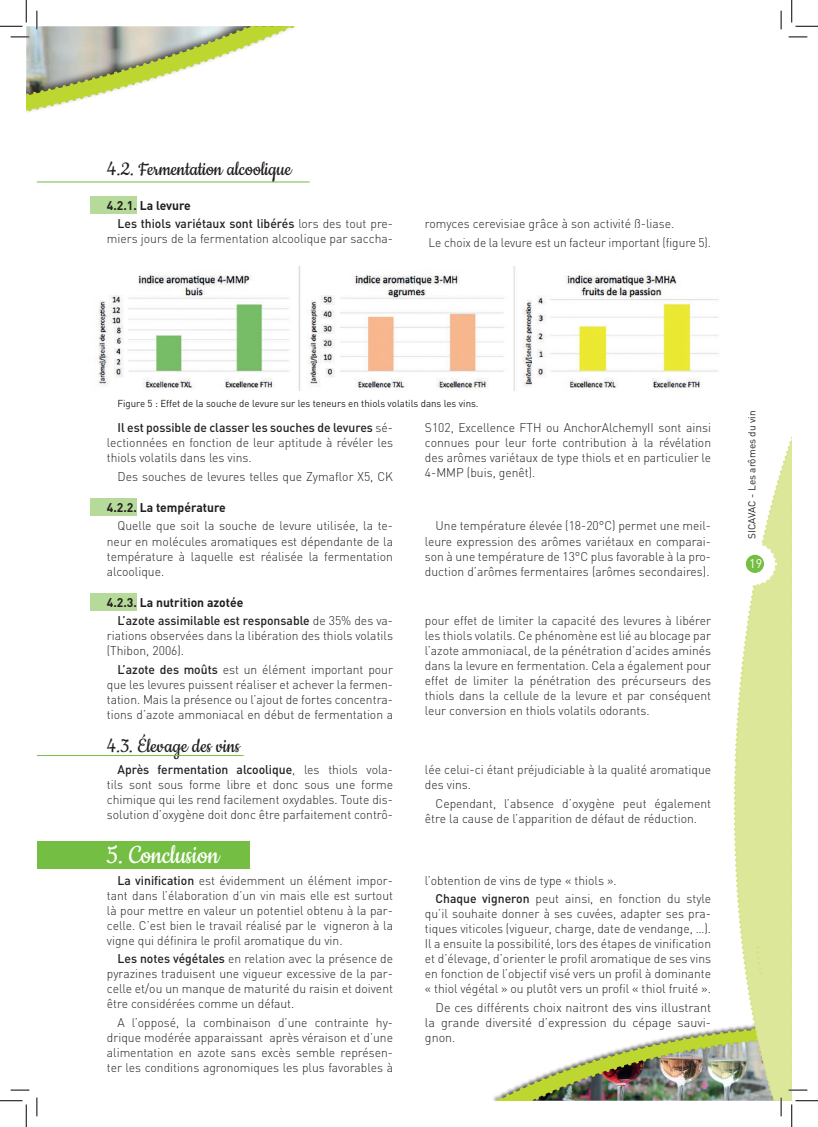
<style>
.page{position:relative;width:818px;height:1127px;background:#fff}
.page>*{position:absolute;margin:0;border:0;box-sizing:border-box;transform-origin:0 0}
.t1{font:30px "Cookie";color:#fff}
.t2{font:22.5px "Cookie";color:#231f20}
.t3{font:300 12.5px/15px "DIN";color:#231f20;text-align:justify}
.t4{font:500 12.5px/18.5px "DIN";color:#231f20}
.t5{font:700 12.5px "DIN";color:#231f20}
.t6{font:12.5px "DIN";color:#fff}
.t7{font:10px "DIN";color:#231f20}
.s1{font-weight:700}
.s2{font-weight:300}
.s3{font-weight:500}
</style>
<div class="page">
<div style="left:90px;top:196px;width:46px;height:18px;background:#b6da99"></div>
<div style="left:90px;top:498px;width:46px;height:18px;background:#b6da99"></div>
<div style="left:90px;top:592px;width:46px;height:18px;background:#b6da99"></div>
<div style="left:37px;top:841px;width:212px;height:27px;background:#74bf43"></div>
<img style="left:98px;top:266px;width:621px;height:124px">
<hr style="left:37px;top:182px;width:273px;height:1px;background:#74bf43">
<hr style="left:37px;top:755px;width:207px;height:1px;background:#74bf43">
<svg style="left:788px;top:36px;width:19px;height:2px"></svg>
<svg style="left:11px;top:1089px;width:18px;height:1px"></svg>
<svg style="left:36px;top:1097px;width:2px;height:18px"></svg>
<svg style="left:780px;top:11px;width:2px;height:18px"></svg>
<svg style="left:0;top:0;width:293px;height:112px"></svg>
<svg style="left:0;top:1100px;width:27px;height:26px"></svg>
<svg style="left:791px;top:0;width:27px;height:27px"></svg>
<svg style="left:495px;top:436px;width:323px;height:690px"></svg>
<h2 class="t2" style="left:107px;top:157px;width:186px">4.2. Fermentation alcoolique</h2>
<p class="t4" style="left:117px;top:196px;width:277px;text-indent:-11px"><span class="s1">4.2.1. La levure<br></span>Les thiols variétaux sont libérés <span class="s2">lors des tout pre-</span></p>
<p class="t3" style="left:107px;top:231px;width:288px">miers jours de la fermentation alcoolique par saccha-</p>
<p class="t3" style="left:425px;top:214px;width:288px;line-height:18.5px">romyces cerevisiae grâce à son activité ß-liase.<br>Le choix de la levure est un facteur important (figure 5).</p>
<p class="t7" style="left:117px;top:396px;width:362px">Figure 5 : Effet de la souche de levure sur les teneurs en thiols volatils dans les vins.</p>
<p class="t3" style="left:107px;top:420px;width:288px;text-indent:11px"><span class="s3">Il est possible de classer les souches de levures</span> sé&shy;lectionnées en fonction de leur aptitude à révéler les thiols volatils dans les vins.</p>
<p class="t3" style="left:117px;top:468px;width:277px">Des souches de levures telles que Zymaflor X5, CK</p>
<p class="t3" style="left:425px;top:420px;width:288px">S102, Excellence FTH ou AnchorAlchemyII sont ainsi connues pour leur forte contribution à la révélation des arômes variétaux de type thiols et en particulier le 4-MMP (buis, genêt).</p>
<p class="t5" style="left:107px;top:499px;width:120px">4.2.2. La température</p>
<p class="t3" style="left:107px;top:518px;width:288px;text-indent:11px">Quelle que soit la souche de levure utilisée, la te&shy;neur en molécules aromatiques est dépendante de la température à laquelle est réalisée la fermentation alcoolique.</p>
<p class="t3" style="left:425px;top:518px;width:288px;text-indent:11px">Une température élevée (18-20°C) permet une meil&shy;leure expression des arômes variétaux en comparai&shy;son à une température de 13°C plus favorable à la pro&shy;duction d’arômes fermentaires (arômes secondaires).</p>
<p class="t4" style="left:117px;top:592px;width:277px;text-indent:-11px"><span class="s1">4.2.3. La nutrition azotée<br></span>L’azote assimilable est responsable <span class="s2">de 35% des va-</span></p>
<p class="t3" style="left:107px;top:628px;width:288px">riations observées dans la libération des thiols volatils (Thibon, 2006).</p>
<p class="t3" style="left:107px;top:661px;width:288px;text-indent:11px"><span class="s3">L’azote des moûts</span> est un élément important pour que les levures puissent réaliser et achever la fermen&shy;tation. Mais la présence ou l’ajout de fortes concentra&shy;tions d’azote ammoniacal en début de fermentation a</p>
<p class="t3" style="left:425px;top:613px;width:288px">pour effet de limiter la capacité des levures à libérer les thiols volatils. Ce phénomène est lié au blocage par l’azote ammoniacal, de la pénétration d’acides aminés dans la levure en fermentation. Cela a également pour effet de limiter la pénétration des précurseurs des thiols dans la cellule de la levure et par conséquent leur conversion en thiols volatils odorants.</p>
<h2 class="t2" style="left:107px;top:734px;width:135px">4.3. Élevage des vins</h2>
<p class="t3" style="left:107px;top:762px;width:288px;text-indent:11px"><span class="s3">Après fermentation alcoolique</span>, les thiols vola&shy;tils sont sous forme libre et donc sous une forme chimique qui les rend facilement oxydables. Toute dis&shy;solution d’oxygène doit donc être parfaitement contrô-</p>
<p class="t3" style="left:425px;top:762px;width:288px">lée celui-ci étant préjudiciable à la qualité aromatique des vins.</p>
<p class="t3" style="left:425px;top:795px;width:288px;text-indent:11px">Cependant, l’absence d’oxygène peut également être la cause de l’apparition de défaut de réduction.</p>
<h1 class="t1" style="left:107px;top:838px;width:114px">5. Conclusion</h1>
<p class="t3" style="left:107px;top:872px;width:288px;text-indent:11px"><span class="s3">La vinification</span> est évidemment un élément impor&shy;tant dans l’élaboration d’un vin mais elle est surtout là pour mettre en valeur un potentiel obtenu à la par&shy;celle. C’est bien le travail réalisé par le vigneron à la vigne qui définira le profil aromatique du vin.</p>
<p class="t3" style="left:107px;top:950px;width:288px;text-indent:11px"><span class="s3">Les notes végétales</span> en relation avec la présence de pyrazines traduisent une vigueur excessive de la par&shy;celle et/ou un manque de maturité du raisin et doivent être considérées comme un défaut.</p>
<p class="t3" style="left:107px;top:1014px;width:288px;text-indent:11px">A l’opposé, la combinaison d’une contrainte hy&shy;drique modérée apparaissant après véraison et d’une alimentation en azote sans excès semble représen&shy;ter les conditions agronomiques les plus favorables à</p>
<p class="t3" style="left:436px;top:870px;width:277px;line-height:18.5px;text-indent:-11px">l’obtention de vins de type « thiols ».<br><span class="s3">Chaque vigneron</span> peut ainsi, en fonction du style</p>
<p class="t3" style="left:425px;top:905px;width:288px">qu’il souhaite donner à ses cuvées, adapter ses pra&shy;tiques viticoles (vigueur, charge, date de vendange, …).<br>Il a ensuite la possibilité, lors des étapes de vinification et d’élevage, d’orienter le profil aromatique de ses vins en fonction de l’objectif visé vers un profil à dominante « thiol végétal » ou plutôt vers un profil « thiol fruité ».</p>
<p class="t3" style="left:425px;top:999px;width:288px;text-indent:11px">De ces différents choix naitront des vins illustrant la grande diversité d’expression du cépage sauvi&shy;gnon.</p>
<p class="t7" style="left:746px;top:538px;width:130px;rotate:-90deg">SICAVAC - Les arômes du vin</p>
<p class="t6" style="left:749px;top:556px;width:15px">19</p>
</div>
